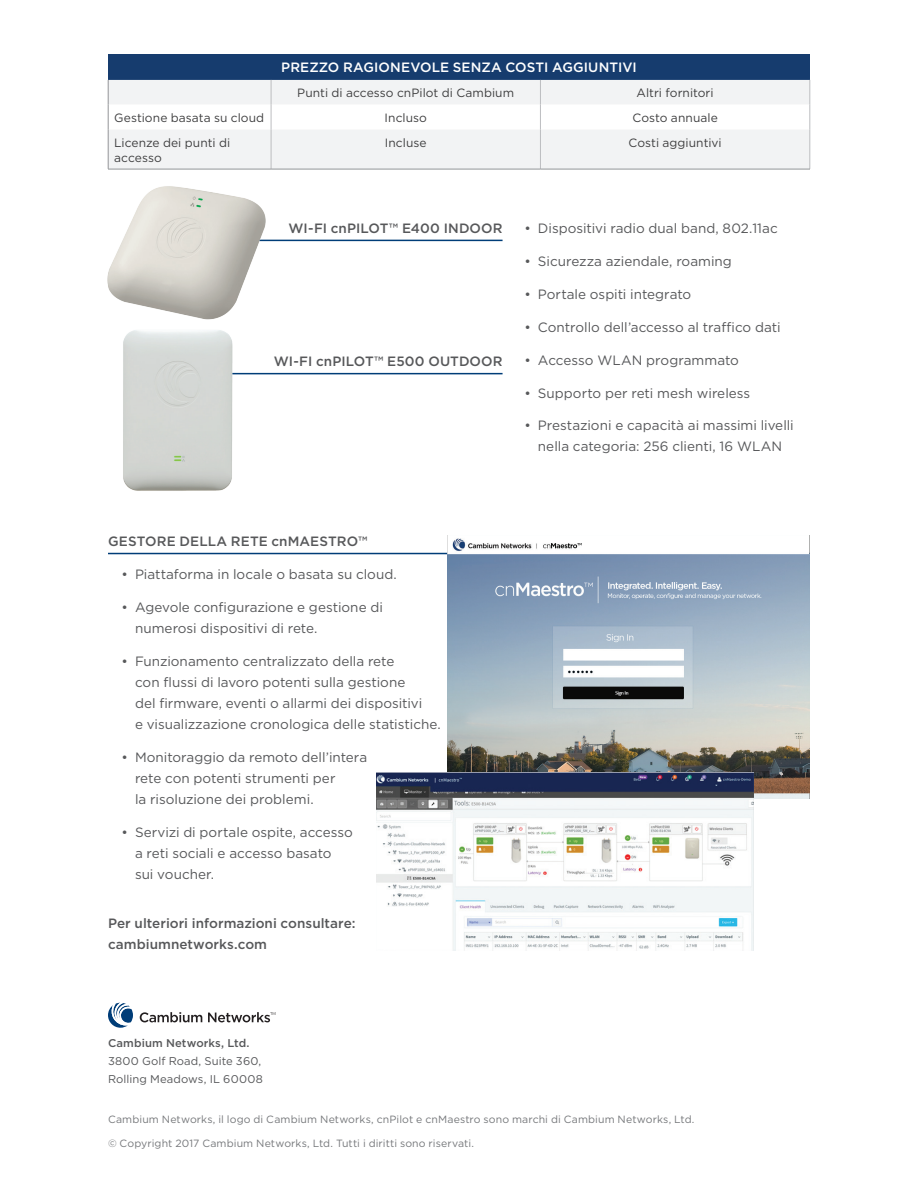
<style>
.page{position:relative;width:918px;height:1188px;background:#fff}
.page>*{position:absolute;margin:0;border:0;box-sizing:border-box;transform-origin:0 0}
.t1{font:13.5px/21px "Gotham";color:#57585a}
.t2{font:500 13.5px/21px "Gotham";letter-spacing:.005em;color:#57585a}
.t3{font:500 13.5px "Gotham";letter-spacing:.005em;color:#fff}
.t4{font:12px/15px "Gotham";letter-spacing:.005em;color:#3e3e3f}
.t5{font:11.25px/18px "Gotham";letter-spacing:.01em;color:#57585a}
.t6{font:500 11.25px "Gotham";letter-spacing:.01em;color:#57585a}
.t7{font:10.5px "Gotham";letter-spacing:.01em;color:#76787b}
</style>
<div class="page">
<hr style="left:179px;top:240px;width:324px;height:1px;background:#003d78">
<hr style="left:108px;top:553px;width:702px;height:1px;background:#003d78">
<img style="left:448px;top:536px;width:362px;height:263px">
<svg style="left:140px;top:1012px;width:62px;height:10px"></svg>
<svg style="left:208px;top:1012px;width:67px;height:10px"></svg>
<svg style="left:108px;top:1003px;width:25px;height:25px"></svg>
<img style="left:377px;top:773px;width:376px;height:178px">
<div style="left:108px;top:54px;width:702px;height:26px;background:#163c6e"></div>
<div style="left:109px;top:129px;width:701px;height:40px;background:#f2f3f4"></div>
<hr style="left:108px;top:129px;width:1px;height:40px;background:#939598">
<svg style="left:108px;top:80px;width:703px;height:49px"></svg>
<hr style="left:271px;top:129px;width:1px;height:40px;background:#bcbdc0">
<hr style="left:540px;top:129px;width:1px;height:40px;background:#bcbdc0">
<hr style="left:810px;top:129px;width:1px;height:40px;background:#bcbdc0">
<hr style="left:108px;top:169px;width:163px;height:1px;background:#939598">
<hr style="left:271px;top:169px;width:269px;height:1px;background:#939598">
<hr style="left:540px;top:169px;width:270px;height:1px;background:#939598">
<img style="left:107px;top:186px;width:161px;height:134px">
<hr style="left:179px;top:373px;width:324px;height:1px;background:#003d78">
<img style="left:123px;top:330px;width:114px;height:161px">
<p class="t3" style="left:281px;top:59px;width:357px">PREZZO RAGIONEVOLE SENZA COSTI AGGIUNTIVI</p>
<p class="t4" style="left:297px;top:85px;width:218px">Punti di accesso cnPilot di Cambium</p>
<p class="t4" style="left:637px;top:85px;width:78px">Altri fornitori</p>
<p class="t4" style="left:114px;top:110px;width:152px">Gestione basata su cloud</p>
<p class="t4" style="left:385px;top:110px;width:44px">Incluso</p>
<p class="t4" style="left:632px;top:110px;width:87px">Costo annuale</p>
<p class="t4" style="left:114px;top:135px;width:118px">Licenze dei punti di accesso</p>
<p class="t4" style="left:385px;top:135px;width:43px">Incluse</p>
<p class="t4" style="left:629px;top:135px;width:95px">Costi aggiuntivi</p>
<p class="t2" style="left:289px;top:218px;width:216px">WI-FI cnPILOT™ E400 INDOOR</p>
<p class="t2" style="left:274px;top:351px;width:230px">WI-FI cnPILOT™ E500 OUTDOOR</p>
<p class="t1" style="left:524px;top:218px;width:255px">• Dispositivi radio dual band, 802.11ac</p>
<p class="t1" style="left:524px;top:250px;width:209px">• Sicurezza aziendale, roaming</p>
<p class="t1" style="left:524px;top:283px;width:168px">• Portale ospiti integrato</p>
<p class="t1" style="left:524px;top:316px;width:258px">• Controllo dell’accesso al traffico dati</p>
<p class="t1" style="left:524px;top:349px;width:216px">• Accesso WLAN programmato</p>
<p class="t1" style="left:524px;top:382px;width:227px">• Supporto per reti mesh wireless</p>
<p class="t1" style="left:524px;top:415px;width:271px;text-align:center">• Prestazioni e capacità ai massimi livelli nella categoria: 256 clienti, 16 WLAN</p>
<p class="t2" style="left:108px;top:531px;width:261px">GESTORE DELLA RETE cnMAESTRO™</p>
<p class="t1" style="left:122px;top:564px;width:277px">• Piattaforma in locale o basata su cloud.</p>
<p class="t1" style="left:135px;top:597px;width:249px;text-indent:-14px">• Agevole configurazione e gestione di numerosi dispositivi di rete.</p>
<p class="t1" style="left:135px;top:650px;width:307px;text-indent:-14px">• Funzionamento centralizzato della rete<br>con flussi di lavoro potenti sulla gestione<br>del firmware, eventi o allarmi dei dispositivi<br>e visualizzazione cronologica delle statistiche.</p>
<p class="t1" style="left:135px;top:746px;width:234px;text-indent:-14px">• Monitoraggio da remoto dell’intera rete con potenti strumenti per<br>la risoluzione dei problemi.</p>
<p class="t1" style="left:135px;top:821px;width:220px;text-indent:-14px">• Servizi di portale ospite, accesso a reti sociali e accesso basato sui voucher.</p>
<p class="t2" style="left:108px;top:912px;width:249px">Per ulteriori informazioni consultare: cambiumnetworks.com</p>
<p class="t6" style="left:108px;top:1036px;width:143px">Cambium Networks, Ltd.</p>
<p class="t5" style="left:108px;top:1052px;width:156px">3800 Golf Road, Suite 360,<br>Rolling Meadows, IL 60008</p>
<p class="t7" style="left:108px;top:1113px;width:588px">Cambium Networks, il logo di Cambium Networks, cnPilot e cnMaestro sono marchi di Cambium Networks, Ltd.</p>
<p class="t7" style="left:108px;top:1137px;width:367px">© Copyright 2017 Cambium Networks, Ltd. Tutti i diritti sono riservati.</p>
</div>
